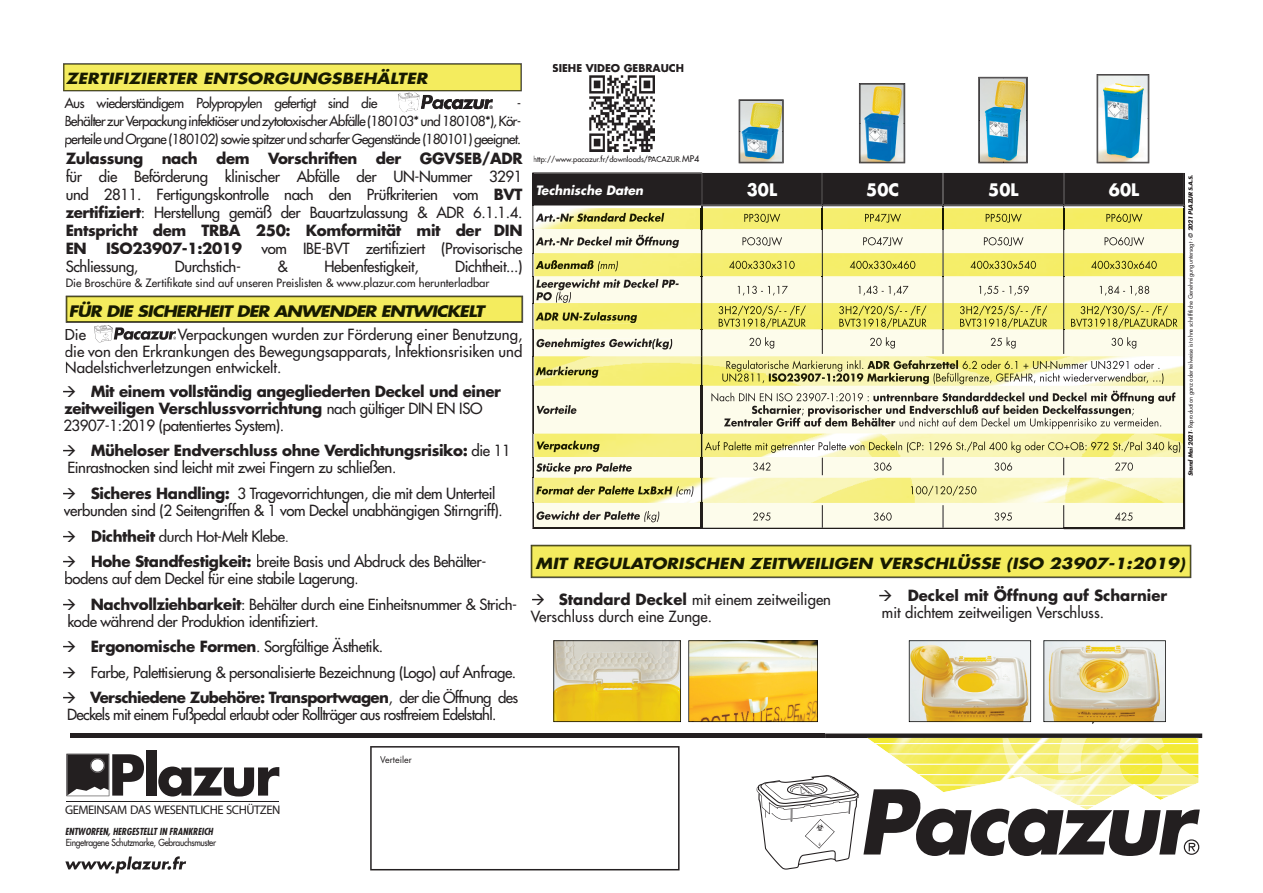
<style>
.page{position:relative;width:1263px;height:893px;background:#fff}
.page>*{position:absolute;margin:0;border:0;box-sizing:border-box;transform-origin:0 0}
.t1{font:700 16.8px "Futura";color:#fff;scale:.96 1}
.t2{font:italic 700 15.45px "Futura";letter-spacing:-.05em;color:#171a00;scale:1.14 1}
.t3{font:15px/18px "Futura";letter-spacing:-.025em;color:#231f20}
.t4{font:15px/16.5px "Futura";color:#231f20}
.t5{font:700 15px/17px "Futura";letter-spacing:-.025em;color:#231f20}
.t6{font:italic 700 15px "Futura";color:#171a00;scale:1.14 1}
.t7{font:15px "Futura";letter-spacing:-.045em;color:#231f20}
.t8{font:700 15px "Futura";letter-spacing:-.045em;color:#231f20}
.t9{font:13.5px/18px "Futura";letter-spacing:-.05em;color:#231f20;text-align:justify}
.t10{font:italic 700 12.6px "Futura";color:#fff;scale:.96 1}
.t11{font:12.45px "Myriad";letter-spacing:-.04em;color:#231f20}
.t12{font:11.25px "Futura";color:#231f20}
.t13{font:700 10.5px "Futura";color:#231f20}
.t14{font:9.45px "Futura";letter-spacing:-.04em;color:#231f20;scale:.9 1}
.t15{font:italic 700 condensed 9.45px "Futura";color:#231f20}
.t16{font:9px "Futura";color:#231f20}
.t17{font:7.5px "Futura";color:#231f20}
.t18{font:5.85px "Futura";letter-spacing:-.025em;color:#231f20}
.s1{font-weight:700}
.s2{font-size:9px}
.s3{font-weight:700;font-style:italic}
.s4{font-weight:400}
</style>
<div class="page">
<svg style="left:867px;top:719px;width:336px;height:55px"></svg>
<hr style="left:846px;top:743px;width:377px;height:1px;background:#fff">
<hr style="left:846px;top:753px;width:377px;height:1px;background:#fff">
<hr style="left:846px;top:764px;width:377px;height:1px;background:#fff">
<div style="left:71px;top:733px;width:754px;height:5px;background:#231f20"></div>
<svg style="left:825px;top:733px;width:377px;height:5px;background:#3d393a"></svg>
<svg style="left:370px;top:746px;width:309px;height:124px"></svg>
<svg style="left:757px;top:775px;width:443px;height:95px"></svg>
<hr style="left:230px;top:503px;width:265px;height:1px;background:#231f20">
<hr style="left:389px;top:707px;width:106px;height:1px;background:#231f20">
<svg style="left:63px;top:63px;width:459px;height:28px;background:#dbd457"></svg>
<hr style="left:216px;top:360px;width:64px;height:1px;background:#231f20">
<svg style="left:531px;top:545px;width:660px;height:33px;background:#e0d957"></svg>
<div style="left:859px;top:554px;width:142px;height:15px;background:#f4ec5e"></div>
<div style="left:1007px;top:557px;width:108px;height:16px;background:#f4ec5e"></div>
<div style="left:1119px;top:557px;width:66px;height:16px;background:#f4ec5e"></div>
<svg style="left:978px;top:77px;width:50px;height:86px"></svg>
<img style="left:979px;top:78px;width:48px;height:85px">
<svg style="left:1097px;top:74px;width:52px;height:89px"></svg>
<img style="left:1098px;top:75px;width:50px;height:88px">
<svg style="left:859px;top:83px;width:46px;height:80px"></svg>
<img style="left:860px;top:84px;width:44px;height:79px">
<div style="left:66px;top:72px;width:277px;height:12px;background:#f4ec5e"></div>
<div style="left:343px;top:68px;width:85px;height:16px;background:#f4ec5e"></div>
<hr style="left:702px;top:529px;width:120px;height:1px;background:#231f20">
<hr style="left:822px;top:529px;width:121px;height:1px;background:#231f20">
<hr style="left:943px;top:529px;width:121px;height:1px;background:#231f20">
<img style="left:590px;top:76px;width:64px;height:75px">
<svg style="left:66px;top:296px;width:457px;height:49px"></svg>
<div style="left:146px;top:750px;width:10px;height:46px;background:#231f20"></div>
<svg style="left:158px;top:766px;width:121px;height:30px"></svg>
<svg style="left:65px;top:856px;width:121px;height:17px"></svg>
<svg style="left:66px;top:754px;width:78px;height:42px"></svg>
<hr style="left:66px;top:801px;width:213px;height:1px;background:#231f20">
<svg style="left:739px;top:99px;width:45px;height:64px"></svg>
<img style="left:739px;top:100px;width:44px;height:63px">
<svg style="left:443px;top:99px;width:50px;height:10px"></svg>
<svg style="left:553px;top:640px;width:128px;height:82px;background:#d9c572"></svg>
<svg style="left:688px;top:640px;width:130px;height:82px;background:#e9c867"></svg>
<svg style="left:909px;top:640px;width:122px;height:82px"></svg>
<svg style="left:1043px;top:640px;width:123px;height:84px;background:#d8c9a2"></svg>
<svg style="left:532px;top:172px;width:661px;height:357px;background:#d4d0a3"></svg>
<img style="left:398px;top:93px;width:22px;height:19px">
<p class="t6" style="left:66px;top:68px;width:319px">ZERTIFIZIERTER ENTSORGUNGSBEHÄLTER</p>
<p class="t9" style="left:64px;top:94px;width:315px">Aus wiederständigem Polypropylen gefertigt sind die</p>
<p class="t9" style="left:64px;top:94px;width:459px;text-indent:452px">- Behälter zur Verpackung infektiöser und zytotoxischer Abfälle (180103* und 180108*), Kör&shy;perteile und Organe (180102) sowie spitzer und scharfer Gegenstände (180101) geeignet.</p>
<p class="t13" style="left:552px;top:61px;width:134px">SIEHE VIDEO GEBRAUCH</p>
<p class="t5" style="left:66px;top:149px;width:458px">Zulassung nach dem Vorschriften der GGVSEB/ADR</p>
<p class="t3" style="left:66px;top:167px;width:458px;text-align:justify">für die Beförderung klinischer Abfälle der UN-Nummer 3291 und 2811. Fertigungskontrolle nach den Prüfkriterien vom <span class="s1">BVT zertifiziert</span>: Herstellung gemäß der Bauartzulassung &amp; ADR 6.1.1.4.<br><span class="s1">Entspricht dem TRBA 250: Komformität mit der DIN EN</span></p>
<p class="t17" style="left:533px;top:155px;width:168px">http://www.pacazur.fr/downloads/PACAZUR.<span class="s2">MP4</span></p>
<p class="t18" style="left:1187px;top:476px;width:303px;rotate:-90deg"><span class="s3">Stand Mai 2021</span>- Reproduction ganz oder teilweise ist ohne schrifftliche Genehmigung untersagt - <span class="s3">© 2021 PLAZUR S.A.S.</span></p>
<p class="t10" style="left:536px;top:181px;width:113px">Technische Daten</p>
<p class="t1" style="left:747px;top:178px;width:33px">30L</p>
<p class="t1" style="left:866px;top:178px;width:36px">50C</p>
<p class="t1" style="left:988px;top:178px;width:33px">50L</p>
<p class="t1" style="left:1109px;top:178px;width:33px">60L</p>
<p class="t5" style="left:106px;top:239px;width:138px">ISO23907-1:2019</p>
<p class="t3" style="left:261px;top:239px;width:263px">vom IBE-BVT zertifiziert (Provisorische</p>
<p class="t3" style="left:66px;top:257px;width:74px">Schliessung,</p>
<p class="t3" style="left:175px;top:257px;width:68px">Durchstich-</p>
<p class="t3" style="left:278px;top:257px;width:12px">&amp;</p>
<p class="t3" style="left:324px;top:257px;width:96px">Hebenfestigkeit,</p>
<p class="t3" style="left:455px;top:257px;width:69px">Dichtheit...)</p>
<p class="t12" style="left:66px;top:276px;width:425px">Die Broschüre &amp; Zertifikate sind auf unseren Preislisten &amp; www.plazur.com herunterladbar</p>
<p class="t2" style="left:68px;top:301px;width:366px">FÜR DIE SICHERHEIT DER ANWENDER ENTWICKELT</p>
<p class="t4" style="left:65px;top:327px;width:459px">Die<br>die von den Erkrankungen des Bewegungsapparats, Infektionsrisiken und</p>
<p class="t4" style="left:178px;top:327px;width:346px">Verpackungen wurden zur Förderung einer Benutzung,</p>
<p class="t4" style="left:65px;top:360px;width:218px">Nadelstichverletzungen entwickelt.</p>
<p class="t5" style="left:62px;top:383px;width:441px">→ Mit einem vollständig angegliederten Deckel und einer zeitweiligen Verschlussvorrichtung <span class="s4">nach gültiger DIN EN ISO<br>23907-1:2019 (patentiertes System).</span></p>
<p class="t3" style="left:67px;top:442px;width:445px;line-height:17px;text-indent:23px"><span class="s1">Müheloser Endverschluss ohne Verdichtungsrisiko:</span> die 11<br>Einrastnocken sind leicht mit zwei Fingern zu schließen.</p>
<p class="t3" style="left:64px;top:501px;width:440px">verbunden sind (2 Seitengriffen &amp; 1 vom Deckel unabhängigen Stirngriff).</p>
<p class="t5" style="left:91px;top:485px;width:141px">Sicheres Handling:</p>
<p class="t3" style="left:237px;top:484px;width:259px">3 Tragevorrichtungen, die mit dem Unterteil</p>
<p class="t3" style="left:62px;top:527px;width:229px">→ <span class="s1">Dichtheit</span> durch Hot-Melt Klebe.</p>
<p class="t3" style="left:64px;top:553px;width:423px;line-height:17px;text-indent:26px"><span class="s1">Hohe Standfestigkeit:</span> breite Basis und Abdruck des Behälter&shy;bodens auf dem Deckel für eine stabile Lagerung.</p>
<p class="t3" style="left:67px;top:596px;width:451px;line-height:17px;text-indent:-6px">→ <span class="s1">Nachvollziehbarkeit</span>: Behälter durch eine Einheitsnummer &amp; Strich&shy;kode während der Produktion identifiziert.</p>
<p class="t3" style="left:62px;top:638px;width:323px">→ <span class="s1">Ergonomische Formen</span>. Sorgfältige Ästhetik.</p>
<p class="t3" style="left:62px;top:663px;width:456px">→ Farbe, Palettisierung &amp; personalisierte Bezeichnung (Logo) auf Anfrage.</p>
<p class="t7" style="left:67px;top:705px;width:431px">Deckels mit einem Fußpedal erlaubt oder Rollträger aus rostfreiem Edelstahl.</p>
<p class="t6" style="left:535px;top:554px;width:571px">MIT REGULATORISCHEN ZEITWEILIGEN VERSCHLÜSSE (ISO 23907-1:2019)</p>
<p class="t4" style="left:531px;top:591px;width:302px;line-height:17.1px">→ <span class="s1">Standard Deckel</span> mit einem zeitweiligen<br>Verschluss durch eine Zunge.</p>
<p class="t4" style="left:878px;top:587px;width:291px;line-height:17px">→ <span class="s1">Deckel mit Öffnung auf Scharnier </span>mit dichtem zeitweiligen Verschluss.</p>
<p class="t8" style="left:90px;top:688px;width:430px">Verschiedene Zubehöre: Transportwagen<span class="s4">, der die Öffnung des</span></p>
<p class="t11" style="left:65px;top:804px;width:217px">GEMEINSAM DAS WESENTLICHE SCHÜTZEN</p>
<p class="t15" style="left:65px;top:826px;width:149px">ENTWORFEN, HERGESTELLT IN FRANKREICH</p>
<p class="t14" style="left:66px;top:837px;width:168px">Eingetragene Schutzmarke, Gebrauchsmuster</p>
<p class="t16" style="left:380px;top:754px;width:33px">Verteiler</p>
</div>
